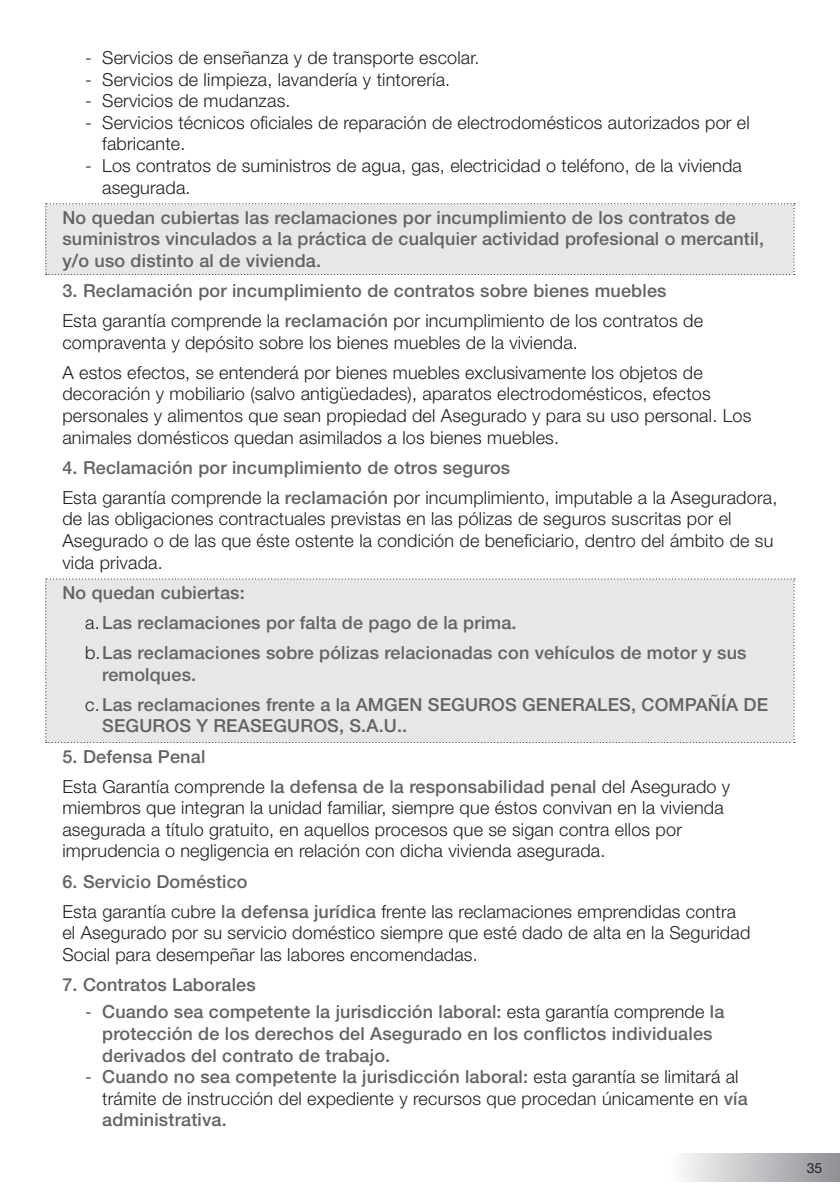
<style>
.page{position:relative;width:840px;height:1191px;background:#fff}
.page>*{position:absolute;margin:0;border:0;box-sizing:border-box;transform-origin:0 0}
.t1{font:300 18px/21.6px "Helvetica Neue LT Std";letter-spacing:.01em;color:#231f20}
.t2{font:500 18px/21.6px "Helvetica Neue LT Std";letter-spacing:.01em;color:#636366}
.t3{font:14px "Helvetica Neue LT Std";color:#231f20}
.s1{font-weight:500;color:#636366}
.s2{font-weight:300;color:#231f20}
</style>
<div class="page">
<div style="left:670px;top:1153px;width:169px;height:28px;background:linear-gradient(to right,#fbfbfc,#8e9094)"></div>
<div style="left:45px;top:203px;width:749px;height:72px;background:#e6e7e9"></div>
<div style="left:45px;top:578px;width:749px;height:165px;background:#e6e7e9"></div>
<p class="t1" style="left:85px;top:46px;width:396px">- Servicios de enseñanza y de transporte escolar.</p>
<p class="t1" style="left:85px;top:68px;width:366px">- Servicios de limpieza, lavandería y tintorería.</p>
<p class="t1" style="left:85px;top:89px;width:207px">- Servicios de mudanzas.</p>
<p class="t1" style="left:102px;top:111px;width:648px;text-indent:-17px">- Servicios técnicos oficiales de reparación de electrodomésticos autorizados por el fabricante.</p>
<p class="t1" style="left:102px;top:154px;width:641px;text-indent:-17px">- Los contratos de suministros de agua, gas, electricidad o teléfono, de la vivienda asegurada.</p>
<p class="t2" style="left:62px;top:206px;width:702px">No quedan cubiertas las reclamaciones por incumplimiento de los contratos de suministros vinculados a la práctica de cualquier actividad profesional o mercantil, y/o uso distinto al de vivienda.</p>
<p class="t2" style="left:62px;top:280px;width:605px">3. Reclamación por incumplimiento de contratos sobre bienes muebles</p>
<p class="t1" style="left:62px;top:309px;width:641px">Esta garantía comprende la <span class="s1">reclamación</span> por incumplimiento de los contratos de compraventa y depósito sobre los bienes muebles de la vivienda.</p>
<p class="t1" style="left:62px;top:361px;width:690px">A estos efectos, se entenderá por bienes muebles exclusivamente los objetos de decoración y mobiliario (salvo antigüedades), aparatos electrodomésticos, efectos personales y alimentos que sean propiedad del Asegurado y para su uso personal. Los animales domésticos quedan asimilados a los bienes muebles.</p>
<p class="t2" style="left:62px;top:456px;width:449px">4. Reclamación por incumplimiento de otros seguros</p>
<p class="t1" style="left:62px;top:486px;width:716px">Esta garantía comprende la <span class="s1">reclamación</span> por incumplimiento, imputable a la Aseguradora, de las obligaciones contractuales previstas en las pólizas de seguros suscritas por el Asegurado o de las que éste ostente la condición de beneficiario, dentro del ámbito de su vida privada.</p>
<p class="t2" style="left:62px;top:581px;width:184px">No quedan cubiertas:</p>
<p class="t2" style="left:85px;top:611px;width:433px"><span class="s2">a.</span>Las reclamaciones por falta de pago de la prima.</p>
<p class="t2" style="left:102px;top:641px;width:645px;text-indent:-17px"><span class="s2">b.</span>Las reclamaciones sobre pólizas relacionadas con vehículos de motor y sus remolques.</p>
<p class="t2" style="left:102px;top:693px;width:667px;text-indent:-17px"><span class="s2">c.</span>Las reclamaciones frente a la AMGEN SEGUROS GENERALES, COMPAÑÍA DE<br>SEGUROS Y REASEGUROS, S.A.U..</p>
<p class="t2" style="left:62px;top:745px;width:144px">5. Defensa Penal</p>
<p class="t1" style="left:62px;top:775px;width:669px">Esta Garantía comprende <span class="s1">la defensa de la responsabilidad penal</span> del Asegurado y miembros que integran la unidad familiar, siempre que éstos convivan en la vivienda asegurada a título gratuito, en aquellos procesos que se sigan contra ellos por imprudencia o negligencia en relación con dicha vivienda asegurada.</p>
<p class="t2" style="left:62px;top:870px;width:187px">6. Servicio Doméstico</p>
<p class="t1" style="left:62px;top:900px;width:689px">Esta garantía cubre <span class="s1">la defensa jurídica</span> frente las reclamaciones emprendidas contra el Asegurado por su servicio doméstico siempre que esté dado de alta en la Seguridad<br>Social para desempeñar las labores encomendadas.</p>
<p class="t2" style="left:62px;top:973px;width:195px">7. Contratos Laborales</p>
<p class="t2" style="left:102px;top:1001px;width:623px;text-indent:-17px"><span class="s2">-</span> Cuando sea competente la jurisdicción laboral: <span class="s2">esta garantía comprende</span> la protección de los derechos del Asegurado en los conflictos individuales derivados del contrato de trabajo.</p>
<p class="t1" style="left:102px;top:1065px;width:646px;text-indent:-17px">- <span class="s1">Cuando no sea competente la jurisdicción laboral:</span> esta garantía se limitará al trámite de instrucción del expediente y recursos que procedan únicamente en <span class="s1">vía administrativa.</span></p>
<p class="t3" style="left:806px;top:1159px;width:17px">35</p>
</div>
